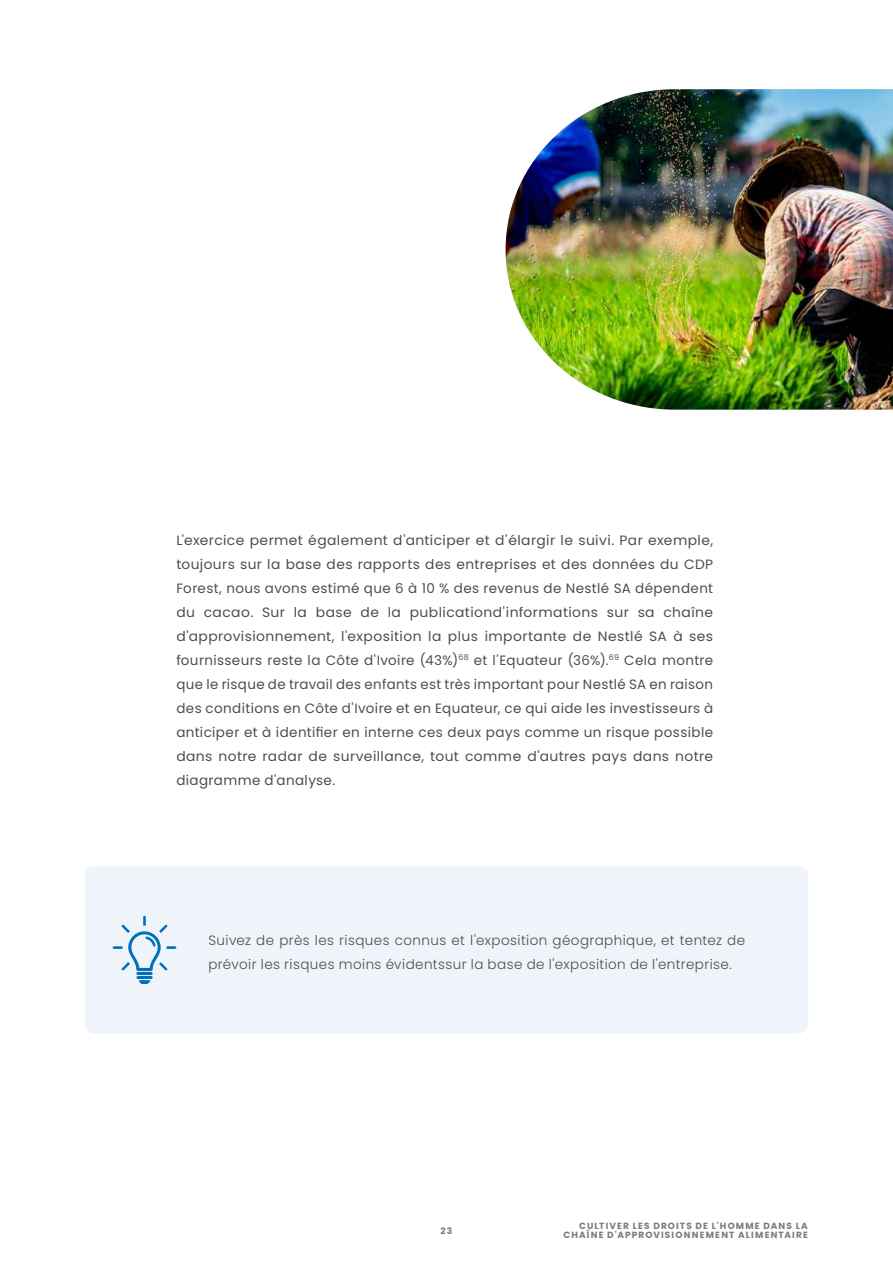
<style>
.page{position:relative;width:893px;height:1263px;background:#fff}
.page>*{position:absolute;margin:0;border:0;box-sizing:border-box;transform-origin:0 0}
.t1{font:13.5px/24px "Poppins";letter-spacing:.03em;color:#475151;text-align:justify}
.t2{font:300 13.5px/24px "Poppins";letter-spacing:.03em;color:#475151}
.t3{font:700 9px/9px "Poppins";letter-spacing:.125em;color:#7c7b7b;text-align:right}
</style>
<div class="page">
<div style="left:85px;top:866px;width:723px;height:167px;background:#eef4f9;border-radius:9px"></div>
<svg style="left:113px;top:916px;width:63px;height:68px"></svg>
<img style="left:506px;top:89px;width:387px;height:321px">
<p class="t1" style="left:176px;top:528px;width:538px">L'exercice permet également d'anticiper et d'élargir le suivi. Par exemple, toujours sur la base des rapports des entreprises et des données du CDP Forest, nous avons estimé que 6 à 10 % des revenus de Nestlé SA dépendent du cacao. Sur la base de la publicationd'informations sur sa chaîne d'approvisionnement, l'exposition la plus importante de Nestlé SA à ses fournisseurs reste la Côte d'Ivoire (43%)<sup>68</sup> et l'Equateur (36%).<sup>69</sup> Cela montre que le risque de travail des enfants est très important pour Nestlé SA en raison des conditions en Côte d'Ivoire et en Equateur, ce qui aide les investisseurs à anticiper et à identifier en interne ces deux pays comme un risque possible dans notre radar de surveillance, tout comme d'autres pays dans notre diagramme d'analyse.</p>
<p class="t2" style="left:208px;top:928px;width:538px">Suivez de près les risques connus et l'exposition géographique, et tentez de prévoir les risques moins évidentssur la base de l'exposition de l'entreprise.</p>
<p class="t3" style="left:441px;top:1226px;width:13px">23</p>
<p class="t3" style="left:563px;top:1221px;width:246px">CULTIVER LES DROITS DE L'HOMME DANS LA<br>CHAÎNE D'APPROVISIONNEMENT ALIMENTAIRE</p>
</div>
